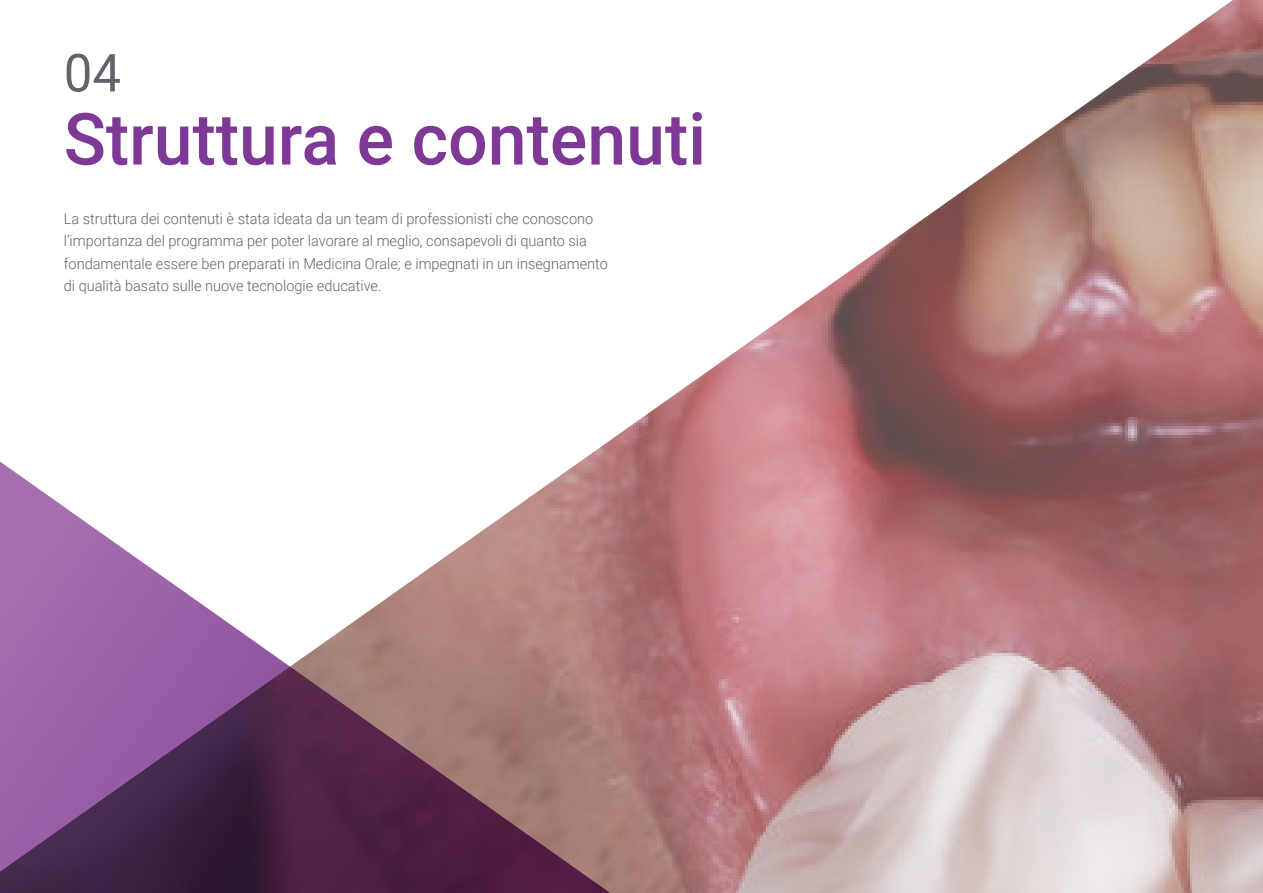
<style>
.page{position:relative;width:1263px;height:893px;background:#fff}
.page>*{position:absolute;margin:0;border:0;box-sizing:border-box;transform-origin:0 0}
.t1{font:500 72px "Roboto";color:#7e3996}
.t2{font:52.5px "Roboto";color:#61646a}
.t3{font:300 15px/22.5px "Roboto";color:#61646a}
</style>
<div class="page">
<img style="left:602px;top:0;width:661px;height:893px">
<svg style="left:0;top:446px;width:640px;height:447px"></svg>
<h2 class="t2" style="left:64px;top:36px;width:59px">04</h2>
<h1 class="t1" style="left:64px;top:89px;width:644px">Struttura e contenuti</h1>
<p class="t3" style="left:64px;top:207px;width:546px">La struttura dei contenuti è stata ideata da un team di professionisti che conoscono l’importanza del programma per poter lavorare al meglio, consapevoli di quanto sia fondamentale essere ben preparati in Medicina Orale; e impegnati in un insegnamento di qualità basato sulle nuove tecnologie educative.</p>
</div>
